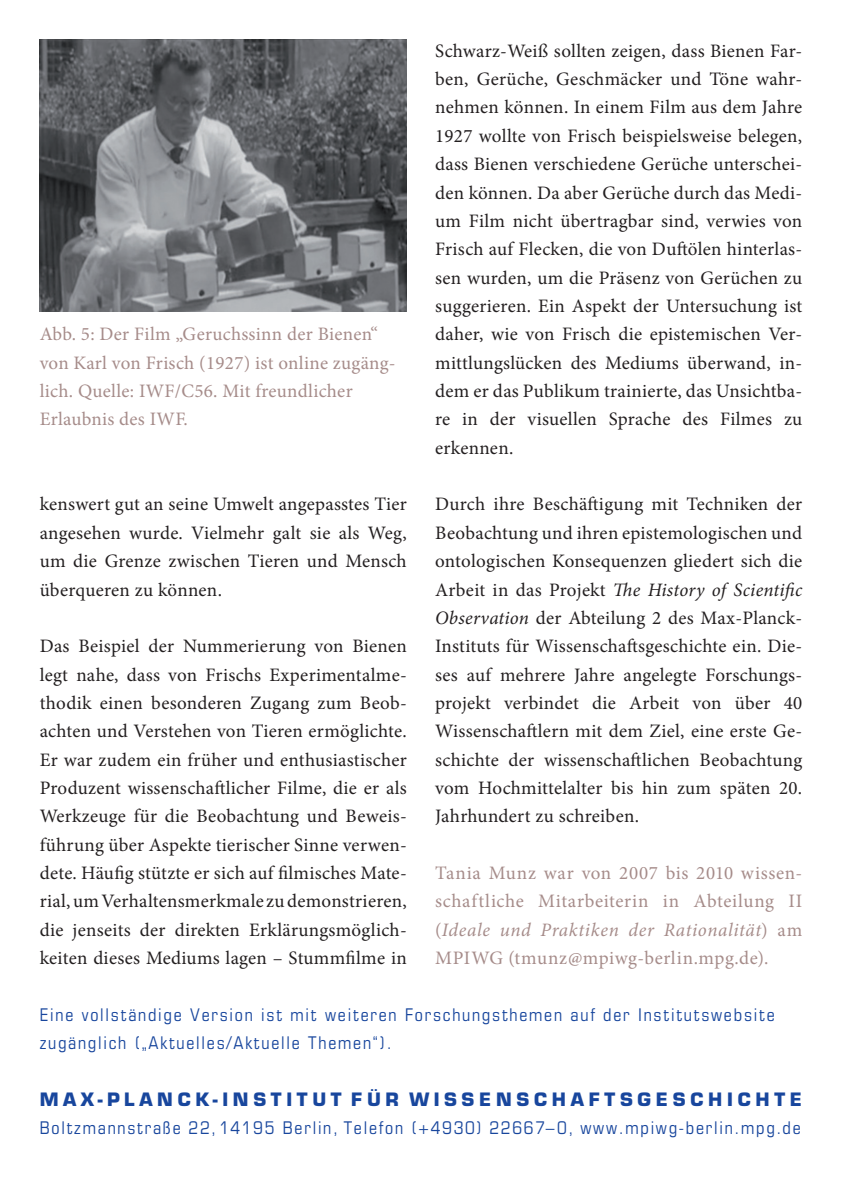
<style>
.page{position:relative;width:842px;height:1191px;background:#fff}
.page>*{position:absolute;margin:0;border:0;box-sizing:border-box;transform-origin:0 0}
.Fließtext_block_mini{font:19px/28.4px "Minion Pro";letter-spacing:.015em;color:#231f20;text-align:justify}
.Autordaten_block_min{font:19px/28.4px "Minion Pro";letter-spacing:.03em;color:#a68c8a;text-align:justify}
.BU_minion_reg_9_5{font:19px/28.4px "Minion Pro";letter-spacing:.015em;color:#a68c8a}
.t1{font:700 18px "Eurostile";letter-spacing:.26em;color:#18469d}
.t2{font:condensed 17.6px/28px "Eurostile";letter-spacing:.1em;color:#18469d}
.s1{font-style:italic}
</style>
<div class="page">
<img style="left:40px;top:40px;width:367px;height:271px">
<p class="BU_minion_reg_9_5" style="left:40px;top:320px;width:357px">Abb. 5: Der Film „Geruchssinn der Bienen“ von Karl von Frisch (1927) ist online zugäng&shy;lich. Quelle: IWF/C56. Mit freundlicher Erlaubnis des IWF.</p>
<p class="Fließtext_block_mini" style="left:40px;top:490px;width:369px">kenswert gut an seine Umwelt angepasstes Tier angesehen wurde. Vielmehr galt sie als Weg, um die Grenze zwischen Tieren und Mensch überqueren zu können.</p>
<p class="Fließtext_block_mini" style="left:40px;top:632px;width:369px">Das Beispiel der Nummerierung von Bienen legt nahe, dass von Frischs Experimentalme&shy;thodik einen besonderen Zugang zum Beob&shy;achten und Verstehen von Tieren ermöglichte.<br>Er war zudem ein früher und enthusiastischer Produzent wissenschaftlicher Filme, die er als Werkzeuge für die Beobachtung und Beweis&shy;führung über Aspekte tierischer Sinne verwen&shy;dete. Häufig stützte er sich auf filmisches Mate&shy;rial, um Verhaltensmerkmale zu demonstrieren, die jenseits der direkten Erklärungsmöglich&shy;keiten dieses Mediums lagen – Stummfilme in</p>
<p class="Fließtext_block_mini" style="left:435px;top:37px;width:369px">Schwarz-Weiß sollten zeigen, dass Bienen Far&shy;ben, Gerüche, Geschmäcker und Töne wahr&shy;nehmen können. In einem Film aus dem Jahre 1927 wollte von Frisch beispielsweise belegen, dass Bienen verschiedene Gerüche unterschei&shy;den können. Da aber Gerüche durch das Medi&shy;um Film nicht übertragbar sind, verwies von Frisch auf Flecken, die von Duftölen hinterlas&shy;sen wurden, um die Präsenz von Gerüchen zu suggerieren. Ein Aspekt der Untersuchung ist daher, wie von Frisch die epistemischen Ver&shy;mittlungslücken des Mediums überwand, in&shy;dem er das Publikum trainierte, das Unsichtba&shy;re in der visuellen Sprache des Filmes zu erkennen.</p>
<p class="Fließtext_block_mini" style="left:435px;top:490px;width:369px">Durch ihre Beschäftigung mit Techniken der Beobachtung und ihren epistemologischen und ontologischen Konsequenzen gliedert sich die Arbeit in das Projekt <span class="s1">The History of Scientific Observation</span> der Abteilung 2 des Max-Planck-Instituts für Wissenschaftsgeschichte ein. Die&shy;ses auf mehrere Jahre angelegte Forschungs&shy;projekt verbindet die Arbeit von über 40<br>Wissenschaftlern mit dem Ziel, eine erste Ge&shy;schichte der wissenschaftlichen Beobachtung vom Hochmittelalter bis hin zum späten 20.<br>Jahrhundert zu schreiben.</p>
<p class="Autordaten_block_min" style="left:435px;top:859px;width:369px">Tania Munz war von 2007 bis 2010 wissen&shy;schaftliche Mitarbeiterin in Abteilung II (<span class="s1">Ideale und Praktiken der Rationalität</span>) am MPIWG (tmunz@mpiwg-berlin.mpg.de).</p>
<p class="t2" style="left:40px;top:1000px;width:737px">Eine vollständige Version ist mit weiteren Forschungsthemen auf der Institutswebsite zugänglich („Aktuelles/Aktuelle Themen“).</p>
<p class="t1" style="left:40px;top:1088px;width:764px">MAX-PLANCK-INSTITUT FÜR WISSENSCHAFTSGESCHICHTE</p>
<p class="t2" style="left:40px;top:1113px;width:762px">Boltzmannstraße 22, 14195 Berlin, Telefon (+4930) 22667–0, www.mpiwg-berlin.mpg.de</p>
</div>
